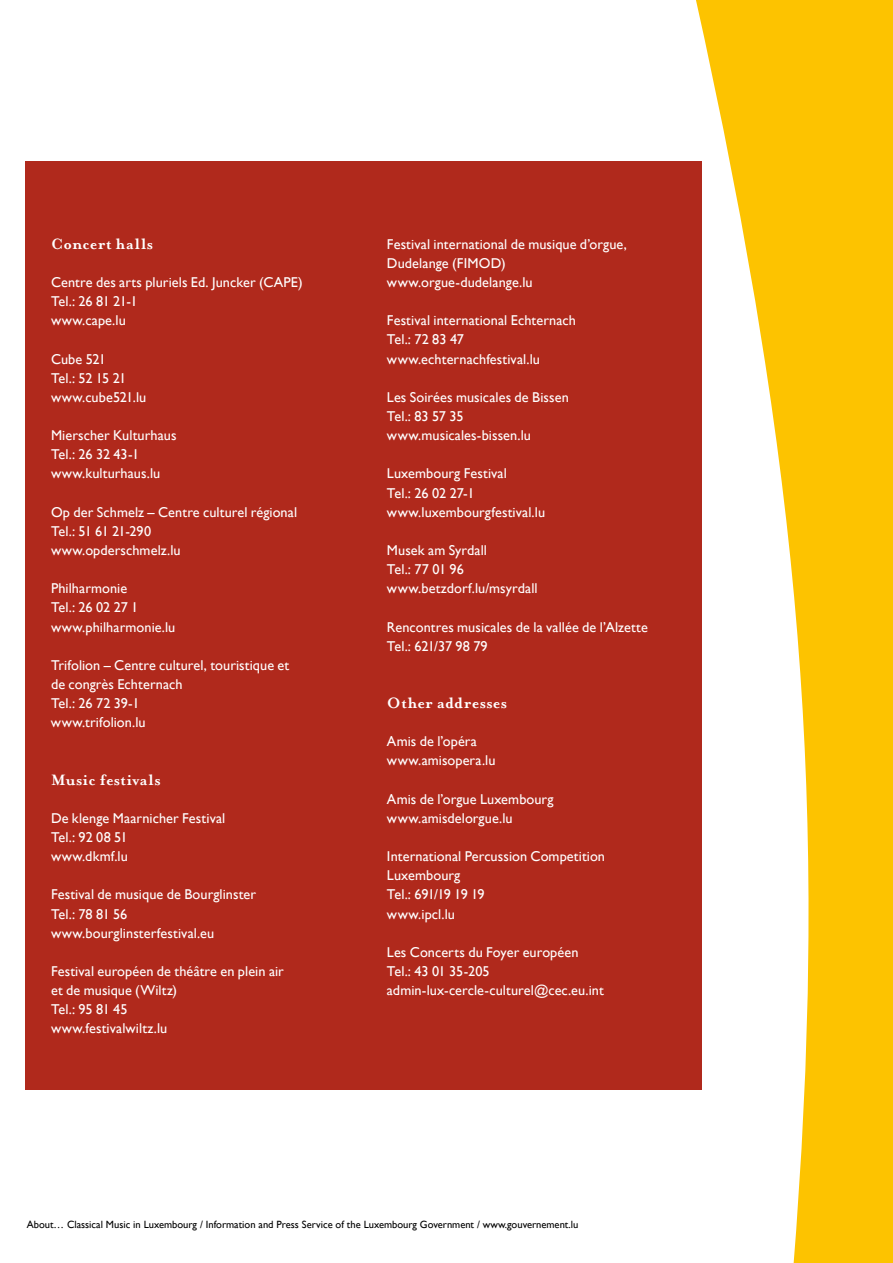
<style>
.page{position:relative;width:893px;height:1263px;background:#fff}
.page>*{position:absolute;margin:0;border:0;box-sizing:border-box;transform-origin:0 0}
.t1{font:700 17.25px "Mrs Eaves";letter-spacing:.03em;color:#fff}
.t2{font:14.25px/19.2px "Gill Sans";letter-spacing:.005em;color:#fff}
.t3{font:10.5px "Gill Sans";color:#000}
</style>
<div class="page">
<svg style="left:693px;top:0;width:200px;height:1263px;fill:#fdc300"></svg>
<div style="left:26px;top:162px;width:676px;height:928px;background:#b0291c"></div>
<p class="t1" style="left:51px;top:234px;width:103px">Concert halls</p>
<p class="t2" style="left:51px;top:272px;width:253px">Centre des arts pluriels Ed. Juncker (CAPE)<br>Tel.: 26 81 21-1<br>www.cape.lu</p>
<p class="t2" style="left:51px;top:349px;width:97px">Cube 521<br>Tel.: 52 15 21 www.cube521.lu</p>
<p class="t2" style="left:51px;top:426px;width:127px">Mierscher Kulturhaus<br>Tel.: 26 32 43-1 www.kulturhaus.lu</p>
<p class="t2" style="left:51px;top:502px;width:248px">Op der Schmelz – Centre culturel régional<br>Tel.: 51 61 21-290<br>www.opderschmelz.lu</p>
<p class="t2" style="left:51px;top:579px;width:126px">Philharmonie<br>Tel.: 26 02 27 1 www.philharmonie.lu</p>
<p class="t2" style="left:51px;top:655px;width:240px">Trifolion – Centre culturel, touristique et de congrès Echternach<br>Tel.: 26 72 39-1<br>www.trifolion.lu</p>
<p class="t1" style="left:51px;top:769px;width:111px">Music festivals</p>
<p class="t2" style="left:51px;top:808px;width:176px">De klenge Maarnicher Festival<br>Tel.: 92 08 51<br>www.dkmf.lu</p>
<p class="t2" style="left:51px;top:885px;width:207px">Festival de musique de Bourglinster<br>Tel.: 78 81 56 www.bourglinsterfestival.eu</p>
<p class="t2" style="left:51px;top:961px;width:234px">Festival européen de théâtre en plein air et de musique (Wiltz)<br>Tel.: 95 81 45<br>www.festivalwiltz.lu</p>
<p class="t2" style="left:387px;top:234px;width:241px">Festival international de musique d’orgue,<br>Dudelange (FIMOD) www.orgue-dudelange.lu</p>
<p class="t2" style="left:387px;top:311px;width:191px">Festival international Echternach<br>Tel.: 72 83 47 www.echternachfestival.lu</p>
<p class="t2" style="left:387px;top:387px;width:183px">Les Soirées musicales de Bissen<br>Tel.: 83 57 35 www.musicales-bissen.lu</p>
<p class="t2" style="left:387px;top:464px;width:160px">Luxembourg Festival<br>Tel.: 26 02 27-1 www.luxembourgfestival.lu</p>
<p class="t2" style="left:387px;top:540px;width:152px">Musek am Syrdall<br>Tel.: 77 01 96 www.betzdorf.lu/msyrdall</p>
<p class="t2" style="left:387px;top:617px;width:262px">Rencontres musicales de la vallée de l’Alzette<br>Tel.: 621/37 98 79</p>
<p class="t1" style="left:387px;top:693px;width:122px">Other addresses</p>
<p class="t2" style="left:387px;top:732px;width:110px">Amis de l’opéra www.amisopera.lu</p>
<p class="t2" style="left:387px;top:789px;width:168px">Amis de l’orgue Luxembourg www.amisdelorgue.lu</p>
<p class="t2" style="left:387px;top:846px;width:220px">International Percussion Competition<br>Luxembourg<br>Tel.: 691/19 19 19<br>www.ipcl.lu</p>
<p class="t2" style="left:387px;top:942px;width:218px">Les Concerts du Foyer européen<br>Tel.: 43 01 35-205 admin-lux-cercle-culturel@cec.eu.int</p>
<p class="t3" style="left:27px;top:1218px;width:553px">About… Classical Music in Luxembourg / Information and Press Service of the Luxembourg Government / www.gouvernement.lu</p>
</div>
